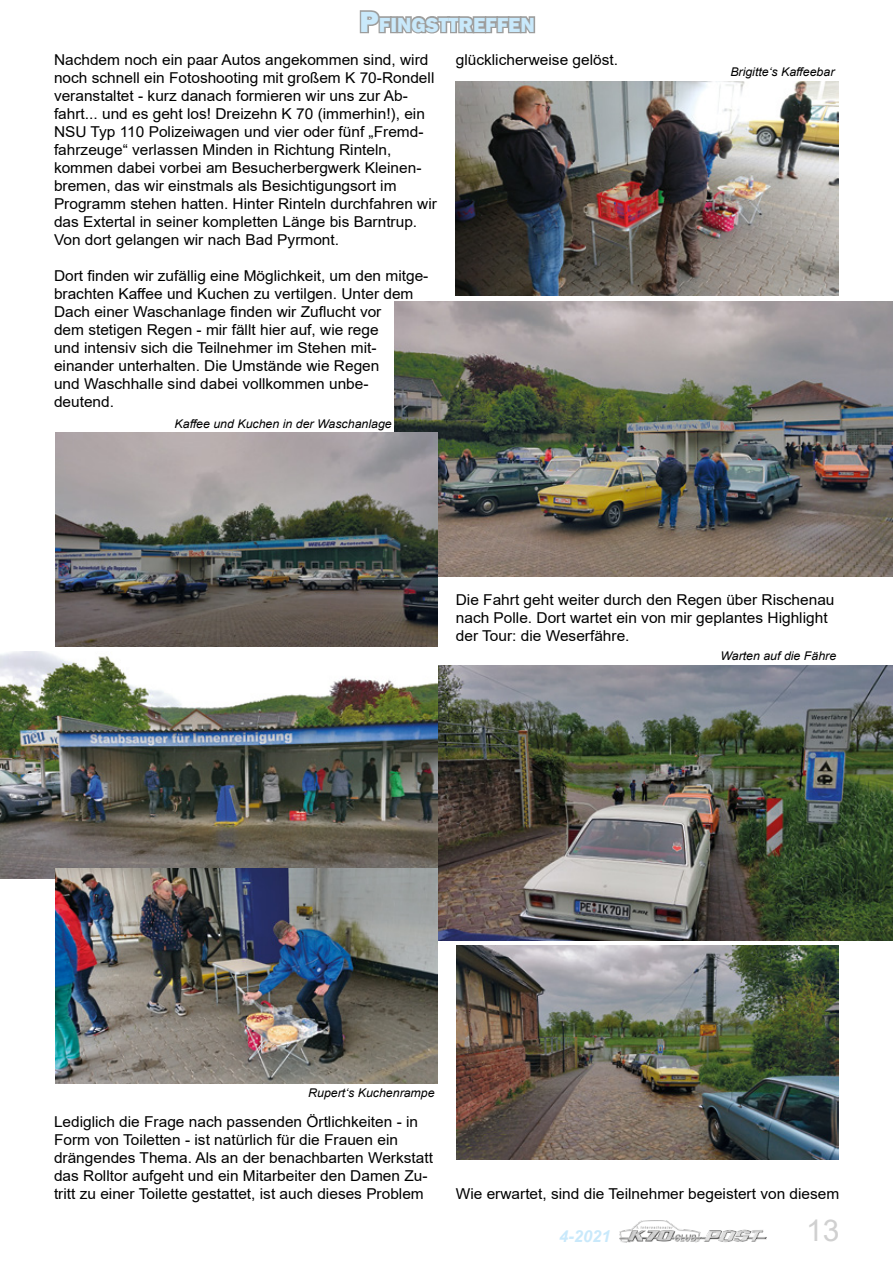
<style>
.page{position:relative;width:893px;height:1263px;background:#fff}
.page>*{position:absolute;margin:0;border:0;box-sizing:border-box;transform-origin:0 0}
.t1{font:30px "Arial";color:#d0d0d0}
.t2{font:800 21px "Franklin Gothic";color:#c9e9fb}
.t3{font:italic 700 16.5px "Arial";color:#c9e9fb}
.t4{font:15px/18px "Arial";color:#000}
.t5{font:italic 12px "Arial";color:#000}
.s1{font-size:30px}
</style>
<div class="page">
<svg style="left:359px;top:10px;width:177px;height:24px"></svg>
<img style="left:620px;top:1221px;width:146px;height:22px">
<img style="left:456px;top:82px;width:383px;height:214px">
<img style="left:395px;top:302px;width:498px;height:274px">
<img style="left:438px;top:666px;width:455px;height:275px">
<img style="left:55px;top:433px;width:383px;height:214px">
<img style="left:0;top:651px;width:438px;height:227px">
<img style="left:55px;top:868px;width:383px;height:216px">
<img style="left:456px;top:946px;width:383px;height:214px">
<h2 class="t2" style="left:360px;top:11px;width:177px"><span class="s1">P</span>FINGSTTREFFEN</h2>
<p class="t4" style="left:54px;top:51px;width:384px">Nachdem noch ein paar Autos angekommen sind, wird noch schnell ein Fotoshooting mit großem K 70-Rondell veranstaltet - kurz danach formieren wir uns zur Ab&shy;fahrt... und es geht los! Dreizehn K 70 (immerhin!), ein NSU Typ 110 Polizeiwagen und vier oder fünf „Fremd&shy;fahrzeuge“ verlassen Minden in Richtung Rinteln, kommen dabei vorbei am Besucherbergwerk Kleinen&shy;bremen, das wir einstmals als Besichtigungsort im Programm stehen hatten. Hinter Rinteln durchfahren wir das Extertal in seiner kompletten Länge bis Barntrup.<br>Von dort gelangen wir nach Bad Pyrmont.</p>
<p class="t4" style="left:54px;top:267px;width:376px">Dort finden wir zufällig eine Möglichkeit, um den mitge&shy;brachten Kaffee und Kuchen zu vertilgen. Unter dem Dach einer Waschanlage finden wir Zuflucht vor<br>dem stetigen Regen - mir fällt hier auf, wie rege<br>und intensiv sich die Teilnehmer im Stehen mit&shy;einander unterhalten. Die Umstände wie Regen<br>und Waschhalle sind dabei vollkommen unbe&shy;deutend.</p>
<p class="t5" style="left:175px;top:416px;width:219px">Kaffee und Kuchen in der Waschanlage</p>
<p class="t4" style="left:456px;top:51px;width:164px">glücklicherweise gelöst.</p>
<p class="t5" style="left:730px;top:64px;width:106px">Brigitte‘s Kaffeebar</p>
<p class="t4" style="left:456px;top:591px;width:380px">Die Fahrt geht weiter durch den Regen über Rischenau nach Polle. Dort wartet ein von mir geplantes Highlight der Tour: die Weserfähre.</p>
<p class="t5" style="left:720px;top:648px;width:117px">Warten auf die Fähre</p>
<p class="t5" style="left:308px;top:1085px;width:128px">Rupert‘s Kuchenrampe</p>
<p class="t4" style="left:54px;top:1113px;width:381px">Lediglich die Frage nach passenden Örtlichkeiten - in Form von Toiletten - ist natürlich für die Frauen ein drängendes Thema. Als an der benachbarten Werkstatt das Rolltor aufgeht und ein Mitarbeiter den Damen Zu&shy;tritt zu einer Toilette gestattet, ist auch dieses Problem</p>
<p class="t4" style="left:456px;top:1185px;width:385px">Wie erwartet, sind die Teilnehmer begeistert von diesem</p>
<p class="t3" style="left:559px;top:1225px;width:53px">4-2021</p>
<h1 class="t1" style="left:806px;top:1210px;width:35px">13</h1>
</div>
